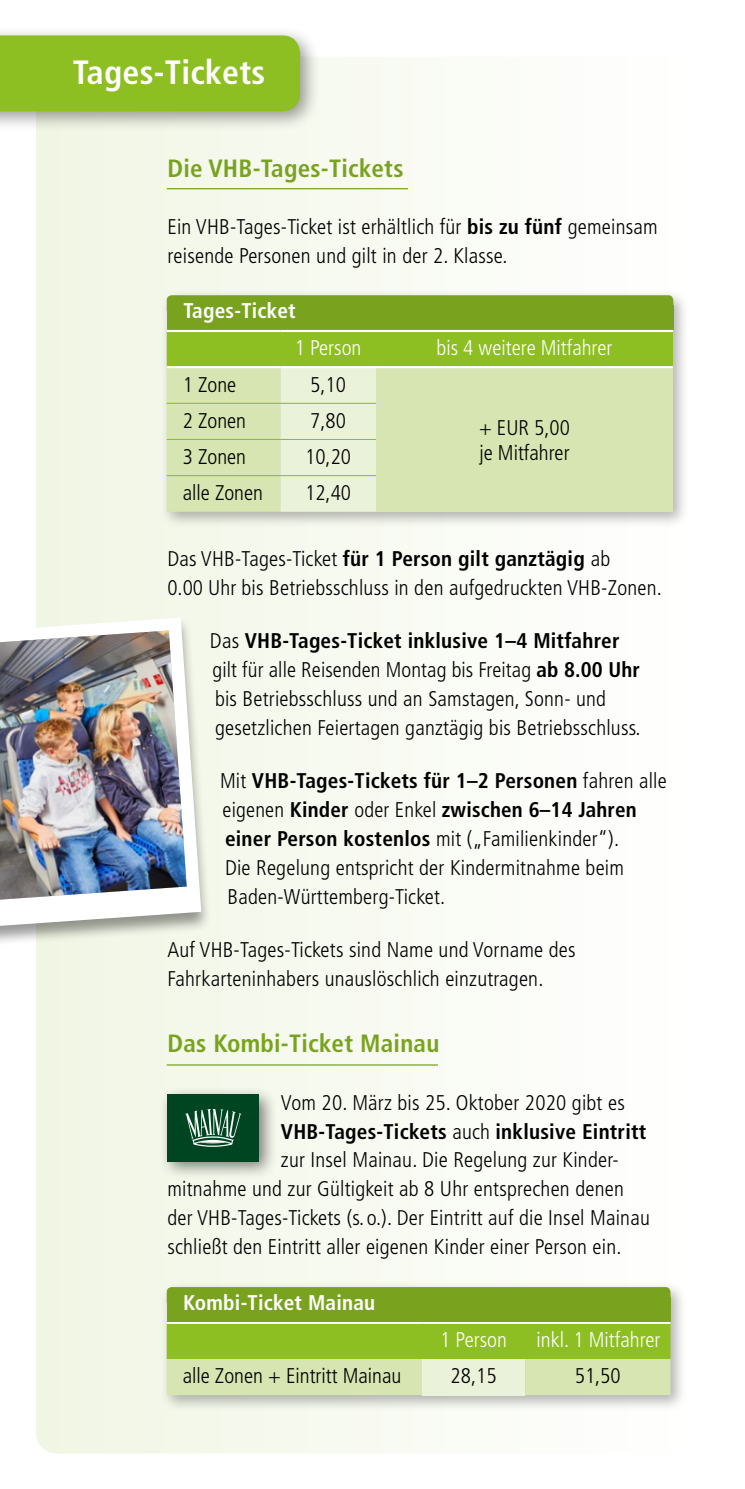
<style>
.page{position:relative;width:745px;height:1489px;background:#fff}
.page>*{position:absolute;margin:0;border:0;box-sizing:border-box;transform-origin:0 0}
.t1{font:700 condensed 33.75px "Frutiger";letter-spacing:.01em;color:#fff}
.t2{font:700 condensed 25px "Frutiger";letter-spacing:.01em;color:#79a31e}
.t3{font:300 condensed 21.25px/28.8px "Frutiger";letter-spacing:.01em;color:#000}
.t4{font:300 condensed 21.25px "Frutiger";color:#fff}
.t5{font:700 condensed 21.25px "Frutiger";letter-spacing:.01em;color:#000}
.t6{font:700 condensed 21.25px "Frutiger";letter-spacing:.01em;color:#fff}
.s1{font-weight:700}
.s2{font-weight:300}
</style>
<div class="page">
<div style="left:36px;top:57px;width:402px;height:1396px;background:#f5f9ed"></div>
<div style="left:0;top:25px;width:321px;height:107px;background:#000;opacity:.4"></div>
<div style="left:0;top:35px;width:300px;height:76px;background:#8dbe22"></div>
<hr style="left:167px;top:188px;width:240px;height:1px;background:#79a31e">
<div style="left:0;top:616px;width:211px;height:334px;background:#000;opacity:.4"></div>
<svg style="left:0;top:617px;width:201px;height:308px"></svg>
<img style="left:0;top:630px;width:187px;height:269px">
<div style="left:160px;top:288px;width:530px;height:240px;background:#000;opacity:.3"></div>
<div style="left:167px;top:295px;width:505px;height:20px;background:#79a31e;border-radius:5px"></div>
<div style="left:167px;top:305px;width:505px;height:25px;background:#79a31e"></div>
<svg style="left:167px;top:332px;width:505px;height:180px;background:#c0da87"></svg>
<div style="left:376px;top:367px;width:296px;height:145px;background:#d6e5b1"></div>
<hr style="left:167px;top:330px;width:113px;height:2px;background:#fff">
<hr style="left:280px;top:330px;width:96px;height:2px;background:#fff">
<hr style="left:376px;top:330px;width:296px;height:2px;background:#fff">
<hr style="left:167px;top:403px;width:113px;height:1px;background:#8dbe22">
<hr style="left:280px;top:403px;width:96px;height:1px;background:#8dbe22">
<hr style="left:167px;top:439px;width:113px;height:1px;background:#8dbe22">
<hr style="left:280px;top:439px;width:96px;height:1px;background:#8dbe22">
<hr style="left:167px;top:475px;width:113px;height:1px;background:#8dbe22">
<hr style="left:167px;top:366px;width:113px;height:2px;background:#fff">
<hr style="left:280px;top:366px;width:96px;height:2px;background:#fff">
<hr style="left:376px;top:366px;width:296px;height:2px;background:#fff">
<hr style="left:280px;top:475px;width:96px;height:1px;background:#8dbe22">
<hr style="left:167px;top:1064px;width:270px;height:1px;background:#79a31e">
<div style="left:158px;top:1085px;width:120px;height:94px;background:#000;opacity:.5"></div>
<div style="left:167px;top:1094px;width:92px;height:66px;background:#004521"></div>
<svg style="left:185px;top:1109px;width:56px;height:37px"></svg>
<div style="left:160px;top:1280px;width:527px;height:131px;background:#000;opacity:.3"></div>
<svg style="left:167px;top:1323px;width:503px;height:71px;background:#aed063"></svg>
<div style="left:422px;top:1358px;width:102px;height:36px;background:#ebf2da"></div>
<hr style="left:167px;top:1321px;width:255px;height:2px;background:#fff">
<hr style="left:422px;top:1321px;width:102px;height:2px;background:#fff">
<hr style="left:524px;top:1321px;width:146px;height:2px;background:#fff">
<div style="left:167px;top:1286px;width:503px;height:20px;background:#79a31e;border-radius:5px"></div>
<div style="left:167px;top:1296px;width:503px;height:25px;background:#79a31e"></div>
<h1 class="t1" style="left:73px;top:52px;width:194px">Tages-Tickets</h1>
<p class="t2" style="left:167px;top:153px;width:237px">Die VHB-Tages-Tickets</p>
<p class="t3" style="left:167px;top:213px;width:491px">Ein VHB-Tages-Ticket ist erhältlich für <span class="s1">bis zu fünf</span> gemeinsam reisende Personen und gilt in der 2. Klasse.</p>
<p class="t6" style="left:183px;top:298px;width:114px">Tages-Ticket</p>
<p class="t4" style="left:295px;top:336px;width:68px">1 Person</p>
<p class="t4" style="left:436px;top:336px;width:177px">bis 4 weitere Mitfahrer</p>
<p class="t3" style="left:182px;top:370px;width:55px">1 Zone</p>
<p class="t3" style="left:310px;top:370px;width:37px">5,10</p>
<p class="t3" style="left:182px;top:406px;width:65px">2 Zonen</p>
<p class="t3" style="left:310px;top:406px;width:37px">7,80</p>
<p class="t3" style="left:182px;top:442px;width:65px">3 Zonen</p>
<p class="t3" style="left:305px;top:442px;width:47px">10,20</p>
<p class="t3" style="left:182px;top:478px;width:82px">alle Zonen</p>
<p class="t3" style="left:305px;top:478px;width:47px">12,40</p>
<p class="t3" style="left:478px;top:415px;width:92px;line-height:25.5px">+ EUR 5,00 je Mitfahrer</p>
<p class="t3" style="left:167px;top:544px;width:495px">Das VHB-Tages-Ticket <span class="s1">für 1 Person gilt ganztägig</span> ab<br>0.00 Uhr bis Betriebsschluss in den aufgedruckten VHB-Zonen.</p>
<p class="t3" style="left:210px;top:627px;width:432px">Das <span class="s1">VHB-Tages-Ticket inklusive 1–4 Mitfahrer </span>gilt für alle Reisenden Montag bis Freitag <span class="s1">ab 8.00 Uhr </span>bis Betriebsschluss und an Samstagen, Sonn- und gesetzlichen Feiertagen ganztägig bis Betriebsschluss.</p>
<p class="t3" style="left:220px;top:767px;width:448px">Mit <span class="s1">VHB-Tages-Tickets für 1–2 Personen</span> fahren alle eigenen <span class="s1">Kinder</span> oder Enkel <span class="s1">zwischen 6–14 Jahren einer Person kostenlos</span> mit („Familienkinder“).<br>Die Regelung entspricht der Kindermitnahme beim Baden-Württemberg-Ticket.</p>
<p class="t3" style="left:167px;top:935px;width:409px">Auf VHB-Tages-Tickets sind Name und Vorname des<br>Fahrkarteninhabers unauslöschlich einzutragen.</p>
<p class="t2" style="left:167px;top:1028px;width:273px">Das Kombi-Ticket Mainau</p>
<p class="t3" style="left:281px;top:1088px;width:345px">Vom 20. März bis 25. Oktober 2020 gibt es</p>
<p class="t5" style="left:281px;top:1118px;width:366px">VHB-Tages-Tickets <span class="s2">auch</span> inklusive Eintritt</p>
<p class="t3" style="left:281px;top:1145px;width:339px">zur Insel Mainau. Die Regelung zur Kinder-</p>
<p class="t3" style="left:167px;top:1174px;width:457px">mitnahme und zur Gültigkeit ab 8 Uhr entsprechen denen</p>
<p class="t3" style="left:167px;top:1203px;width:483px">der VHB-Tages-Tickets (s.o.). Der Eintritt auf die Insel Mainau</p>
<p class="t3" style="left:167px;top:1232px;width:455px">schließt den Eintritt aller eigenen Kinder einer Person ein.</p>
<p class="t6" style="left:183px;top:1289px;width:193px">Kombi-Ticket Mainau</p>
<p class="t4" style="left:440px;top:1327px;width:68px">1 Person</p>
<p class="t4" style="left:536px;top:1327px;width:125px">inkl. 1 Mitfahrer</p>
<p class="t3" style="left:182px;top:1361px;width:220px">alle Zonen + Eintritt Mainau</p>
<p class="t3" style="left:450px;top:1361px;width:47px">28,15</p>
<p class="t3" style="left:574px;top:1361px;width:47px">51,50</p>
</div>
